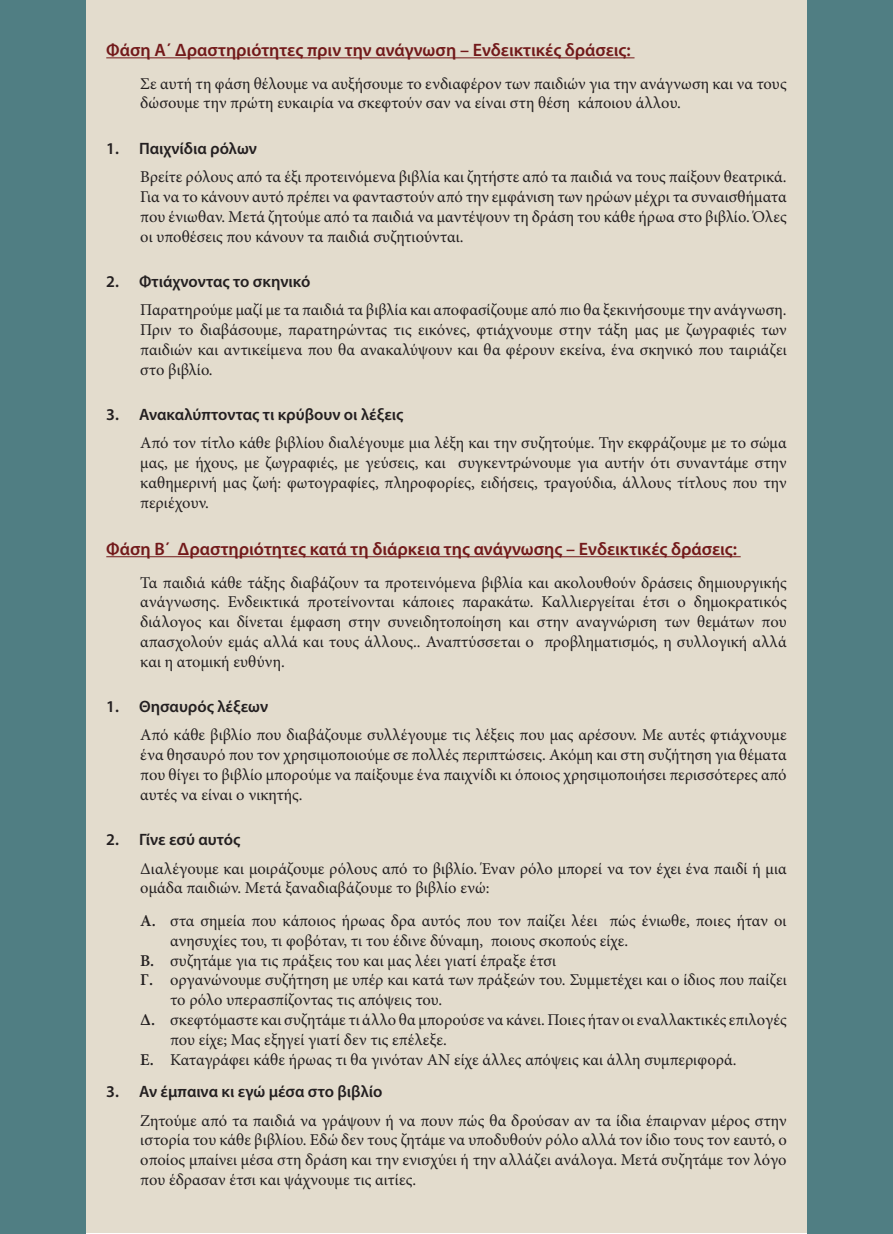
<style>
.page{position:relative;width:893px;height:1234px;background:#fff}
.page>*{position:absolute;margin:0;border:0;box-sizing:border-box;transform-origin:0 0}
.Paragraph_Style_1{font:600 18px "Myriad Pro";color:#72191a}
.keimeno{font:16.5px/19.8px "Minion Pro";color:#231f20;text-align:justify}
.Paragraph_Style_2{font:600 16.5px "Myriad Pro";color:#231f20}
.s1{font-weight:600}
</style>
<div class="page">
<div style="left:0;top:0;width:891px;height:1232px;background:#e3dccd"></div>
<div style="left:0;top:0;width:85px;height:1233px;background:#507e83"></div>
<div style="left:808px;top:0;width:85px;height:1233px;background:#507e83"></div>
<hr style="left:106px;top:57px;width:528px;height:1px;background:#72191a">
<hr style="left:106px;top:556px;width:635px;height:1px;background:#72191a">
<p class="Paragraph_Style_1" style="left:106px;top:39px;width:526px">Φάση Α΄ Δραστηριότητες πριν την ανάγνωση – Ενδεικτικές δράσεις:</p>
<p class="keimeno" style="left:140px;top:73px;width:648px">Σε αυτή τη φάση θέλουμε να αυξήσουμε το ενδιαφέρον των παιδιών για την ανάγνωση και να τους δώσουμε την πρώτη ευκαιρία να σκεφτούν σαν να είναι στη θέση κάποιου άλλου.</p>
<p class="Paragraph_Style_2" style="left:106px;top:138px;width:152px">1. Παιχνίδια ρόλων</p>
<p class="keimeno" style="left:140px;top:167px;width:648px">Βρείτε ρόλους από τα έξι προτεινόμενα βιβλία και ζητήστε από τα παιδιά να τους παίξουν θεατρικά.<br>Για να το κάνουν αυτό πρέπει να φανταστούν από την εμφάνιση των ηρώων μέχρι τα συναισθήματα που ένιωθαν. Μετά ζητούμε από τα παιδιά να μαντέψουν τη δράση του κάθε ήρωα στο βιβλίο. Όλες οι υποθέσεις που κάνουν τα παιδιά συζητιούνται.</p>
<p class="Paragraph_Style_2" style="left:106px;top:271px;width:206px">2. Φτιάχνοντας το σκηνικό</p>
<p class="keimeno" style="left:140px;top:300px;width:648px">Παρατηρούμε μαζί με τα παιδιά τα βιβλία και αποφασίζουμε από πιο θα ξεκινήσουμε την ανάγνωση.<br>Πριν το διαβάσουμε, παρατηρώντας τις εικόνες, φτιάχνουμε στην τάξη μας με ζωγραφιές των παιδιών και αντικείμενα που θα ανακαλύψουν και θα φέρουν εκείνα, ένα σκηνικό που ταιριάζει στο βιβλίο.</p>
<p class="Paragraph_Style_2" style="left:106px;top:404px;width:299px">3. Ανακαλύπτοντας τι κρύβουν οι λέξεις</p>
<p class="keimeno" style="left:140px;top:433px;width:648px">Από τον τίτλο κάθε βιβλίου διαλέγουμε μια λέξη και την συζητούμε. Την εκφράζουμε με το σώμα μας, με ήχους, με ζωγραφιές, με γεύσεις, και συγκεντρώνουμε για αυτήν ότι συναντάμε στην καθημερινή μας ζωή: φωτογραφίες, πληροφορίες, ειδήσεις, τραγούδια, άλλους τίτλους που την περιέχουν.</p>
<p class="Paragraph_Style_1" style="left:106px;top:537px;width:632px">Φάση Β΄ Δραστηριότητες κατά τη διάρκεια της ανάγνωσης – Ενδεικτικές δράσεις:</p>
<p class="keimeno" style="left:140px;top:572px;width:648px">Τα παιδιά κάθε τάξης διαβάζουν τα προτεινόμενα βιβλία και ακολουθούν δράσεις δημιουργικής ανάγνωσης. Ενδεικτικά προτείνονται κάποιες παρακάτω. Καλλιεργείται έτσι ο δημοκρατικός διάλογος και δίνεται έμφαση στην συνειδητοποίηση και στην αναγνώριση των θεμάτων που απασχολούν εμάς αλλά και τους άλλους.. Αναπτύσσεται ο προβληματισμός, η συλλογική αλλά και η ατομική ευθύνη.</p>
<p class="Paragraph_Style_2" style="left:106px;top:696px;width:163px">1. Θησαυρός λέξεων</p>
<p class="keimeno" style="left:140px;top:725px;width:648px">Από κάθε βιβλίο που διαβάζουμε συλλέγουμε τις λέξεις που μας αρέσουν. Με αυτές φτιάχνουμε ένα θησαυρό που τον χρησιμοποιούμε σε πολλές περιπτώσεις. Ακόμη και στη συζήτηση για θέματα που θίγει το βιβλίο μπορούμε να παίξουμε ένα παιχνίδι κι όποιος χρησιμοποιήσει περισσότερες από αυτές να είναι ο νικητής.</p>
<p class="Paragraph_Style_2" style="left:106px;top:829px;width:136px">2. Γίνε εσύ αυτός</p>
<p class="keimeno" style="left:140px;top:858px;width:648px">Διαλέγουμε και μοιράζουμε ρόλους από το βιβλίο. Έναν ρόλο μπορεί να τον έχει ένα παιδί ή μια ομάδα παιδιών. Μετά ξαναδιαβάζουμε το βιβλίο ενώ:</p>
<p class="keimeno" style="left:170px;top:910px;width:618px;text-indent:-30px"><span class="s1">Α.</span> στα σημεία που κάποιος ήρωας δρα αυτός που τον παίζει λέει πώς ένιωθε, ποιες ήταν οι ανησυχίες του, τι φοβόταν, τι του έδινε δύναμη, ποιους σκοπούς είχε.</p>
<p class="keimeno" style="left:140px;top:950px;width:417px"><span class="s1">Β.</span> συζητάμε για τις πράξεις του και μας λέει γιατί έπραξε έτσι</p>
<p class="keimeno" style="left:170px;top:970px;width:618px;text-indent:-30px"><span class="s1">Γ.</span> οργανώνουμε συζήτηση με υπέρ και κατά των πράξεών του. Συμμετέχει και ο ίδιος που παίζει το ρόλο υπερασπίζοντας τις απόψεις του.</p>
<p class="keimeno" style="left:170px;top:1009px;width:618px;text-indent:-30px"><span class="s1">Δ.</span> σκεφτόμαστε και συζητάμε τι άλλο θα μπορούσε να κάνει. Ποιες ήταν οι εναλλακτικές επιλογές που είχε; Μας εξηγεί γιατί δεν τις επέλεξε.</p>
<p class="keimeno" style="left:140px;top:1049px;width:598px"><span class="s1">Ε.</span> Καταγράφει κάθε ήρωας τι θα γινόταν ΑΝ είχε άλλες απόψεις και άλλη συμπεριφορά.</p>
<p class="Paragraph_Style_2" style="left:106px;top:1080px;width:278px">3. Αν έμπαινα κι εγώ μέσα στο βιβλίο</p>
<p class="keimeno" style="left:140px;top:1110px;width:648px">Ζητούμε από τα παιδιά να γράψουν ή να πουν πώς θα δρούσαν αν τα ίδια έπαιρναν μέρος στην ιστορία του κάθε βιβλίου. Εδώ δεν τους ζητάμε να υποδυθούν ρόλο αλλά τον ίδιο τους τον εαυτό, ο οποίος μπαίνει μέσα στη δράση και την ενισχύει ή την αλλάζει ανάλογα. Μετά συζητάμε τον λόγο που έδρασαν έτσι και ψάχνουμε τις αιτίες.</p>
</div>
